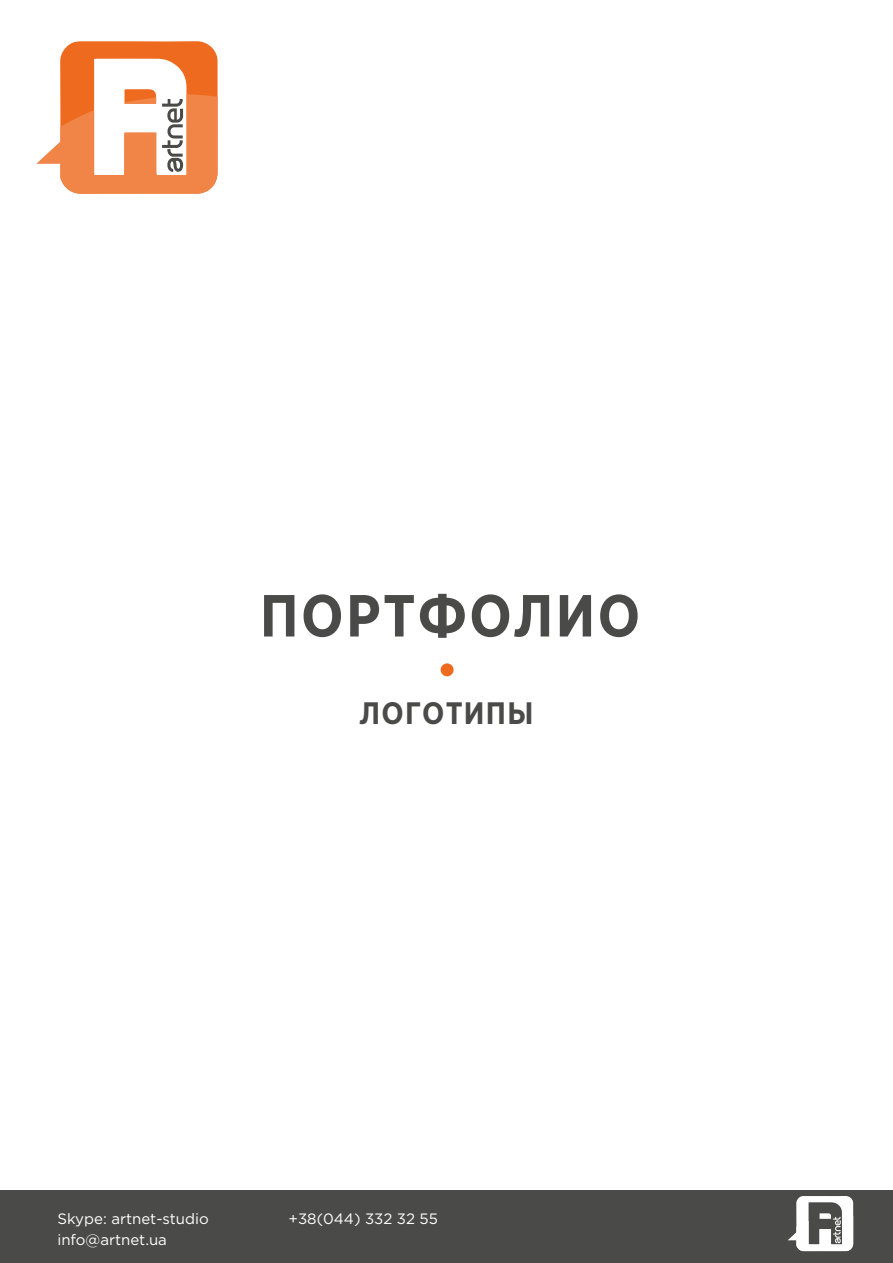
<style>
.page{position:relative;width:893px;height:1263px;background:#fff}
.page>*{position:absolute;margin:0;border:0;box-sizing:border-box;transform-origin:0 0}
.t1{font:700 59.25px "Gotham Pro Narrow";letter-spacing:.04em;color:#4a4a49}
.t2{font:700 30.9px "Gotham Pro Narrow";letter-spacing:.04em;color:#4a4a49}
.t3{font:15px/21px "Gotham Pro";color:#fff}
</style>
<div class="page">
<svg style="left:36px;top:41px;width:182px;height:153px"></svg>
<div style="left:0;top:1190px;width:893px;height:73px;background:#4a4a49"></div>
<svg style="left:788px;top:1196px;width:65px;height:55px"></svg>
<div style="left:441px;top:663px;width:13px;height:13px;background:#ed6a1f;border-radius:50%"></div>
<h1 class="t1" style="left:260px;top:582px;width:382px">ПОРТФОЛИО</h1>
<h2 class="t2" style="left:360px;top:696px;width:175px">ЛОГОТИПЫ</h2>
<p class="t3" style="left:57px;top:1208px;width:153px">Skype: artnet-studio info@artnet.ua</p>
<p class="t3" style="left:288px;top:1208px;width:151px">+38(044) 332 32 55</p>
</div>
